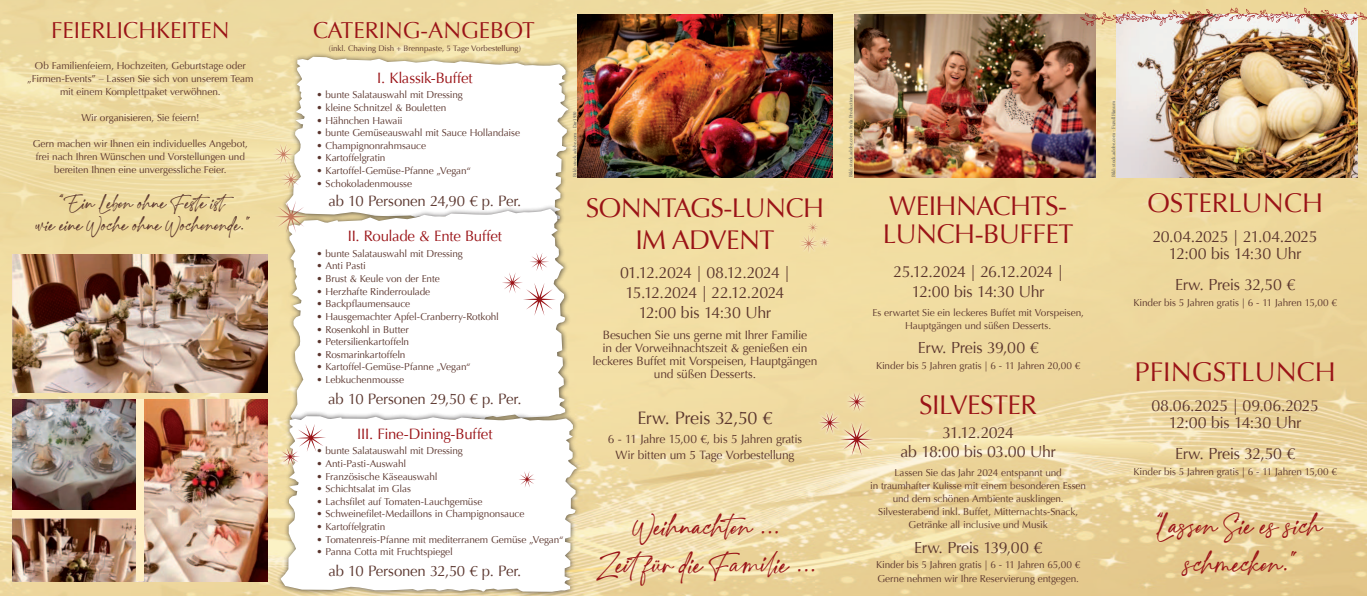
<style>
.page{position:relative;width:1367px;height:596px;background:#fff}
.page>*{position:absolute;margin:0;border:0;box-sizing:border-box;transform-origin:0 0}
.t1{font:37px/38px "Charlotte Southern";color:#9a1317;text-align:center}
.t2{font:27px/32.4px "Optima";letter-spacing:-.02em;color:#9a1317;text-align:center}
.t3{font:27px "Optima";color:#9a1317}
.t4{font:25px/22px "Charlotte Southern";color:#5a352d;text-align:center}
.t5{font:23px "Optima";color:#9a1317}
.t6{font:18px "Optima";letter-spacing:-.025em;color:#5a352d}
.t7{font:16px/19.8px "Optima";letter-spacing:-.03em;color:#5a352d;text-align:center}
.t8{font:15px "Optima";letter-spacing:-.015em;color:#5a352d}
.t9{font:15px "Optima";letter-spacing:-.015em;color:#9a1317}
.t10{font:12px/13px "Optima";letter-spacing:-.02em;color:#5a352d;text-align:center}
.t11{font:10px/13px "Optima";letter-spacing:-.01em;color:#5a352d;text-align:center}
.t12{font:8px "Optima";letter-spacing:-.005em;color:#5a352d}
.t13{font:5px "Minion Pro";color:#57585a}
</style>
<div class="page">
<img style="left:0;top:0;width:1366px;height:595px">
<img style="left:13px;top:254px;width:255px;height:138px">
<img style="left:13px;top:399px;width:255px;height:181px">
<div style="left:13px;top:509px;width:127px;height:8px;background:#feeec4"></div>
<div style="left:137px;top:399px;width:7px;height:181px;background:#feeec4"></div>
<img style="left:577px;top:14px;width:255px;height:163px">
<div style="left:817px;top:410px;width:25px;height:25px;background:#eed89f"></div>
<div style="left:836px;top:419px;width:40px;height:40px;background:#fff;opacity:.75"></div>
<div style="left:843px;top:389px;width:27px;height:25px;background:#efd9a1"></div>
<svg style="left:819px;top:392px;width:54px;height:63px"></svg>
<div style="left:805px;top:220px;width:15px;height:14px;background:#f2dea2"></div>
<div style="left:798px;top:232px;width:21px;height:22px;background:#f2dea2"></div>
<div style="left:817px;top:235px;width:14px;height:14px;background:#f2dea4"></div>
<svg style="left:799px;top:222px;width:30px;height:30px"></svg>
<img style="left:854px;top:14px;width:241px;height:163px">
<img style="left:1116px;top:26px;width:241px;height:151px">
<img style="left:1080px;top:8px;width:286px;height:18px">
<div style="left:281px;top:52px;width:292px;height:174px;background:#231f20;opacity:.75"></div>
<svg style="left:285px;top:57px;width:285px;height:147px"></svg>
<div style="left:284px;top:204px;width:286px;height:229px;background:#231f20;opacity:.75"></div>
<svg style="left:289px;top:209px;width:277px;height:202px"></svg>
<div style="left:276px;top:411px;width:306px;height:184px;background:#231f20;opacity:.75"></div>
<svg style="left:280px;top:416px;width:299px;height:176px"></svg>
<div style="left:271px;top:142px;width:25px;height:24px;background:#fff;opacity:.75"></div>
<div style="left:271px;top:197px;width:40px;height:39px;background:#fff;opacity:.75"></div>
<svg style="left:275px;top:200px;width:32px;height:33px"></svg>
<div style="left:278px;top:167px;width:26px;height:25px;background:#fff;opacity:.75"></div>
<svg style="left:273px;top:144px;width:28px;height:45px"></svg>
<svg style="left:276px;top:416px;width:57px;height:54px"></svg>
<svg style="left:513px;top:464px;width:28px;height:29px"></svg>
<div style="left:500px;top:270px;width:25px;height:25px;background:#fff"></div>
<div style="left:519px;top:279px;width:40px;height:40px;background:#fff"></div>
<div style="left:526px;top:249px;width:26px;height:25px;background:#fff"></div>
<svg style="left:502px;top:252px;width:54px;height:63px"></svg>
<h3 class="t5" style="left:51px;top:17px;width:180px">FEIERLICHKEITEN</h3>
<p class="t11" style="left:27px;top:59px;width:228px">Ob Familienfeiern, Hochzeiten, Geburtstage oder „Firmen-Events” – Lassen Sie sich von unserem Team mit einem Komplettpaket verwöhnen.</p>
<p class="t11" style="left:81px;top:111px;width:119px">Wir organisieren, Sie feiern!</p>
<p class="t11" style="left:33px;top:137px;width:217px">Gern machen wir Ihnen ein individuelles Angebot, frei nach Ihren Wünschen und Vorstellungen und bereiten Ihnen eine unvergessliche Feier.</p>
<h3 class="t4" style="left:35px;top:194px;width:213px">" E椀渀 Leb攀渀 ohne Fe猀琀e i猀琀<br>wie e椀渀e Woche ohne Woch攀渀攀渀de.“</h3>
<h2 class="t2" style="left:586px;top:192px;width:240px">SONNTAGS-LUNCH<br>IM ADVENT</h2>
<h3 class="t7" style="left:620px;top:263px;width:171px">01.12.2024 | 08.12.2024 |<br>15.12.2024 | 22.12.2024<br>12:00 bis 14:30 Uhr</h3>
<p class="t10" style="left:592px;top:328px;width:226px">Besuchen Sie uns gerne mit Ihrer Familie<br>in der Vorweihnachtszeit &amp; genießen ein leckeres Buffet mit Vorspeisen, Hauptgängen und süßen Desserts.</p>
<h3 class="t6" style="left:637px;top:407px;width:137px">Erw. Preis 32,50 €</h3>
<p class="t10" style="left:607px;top:431px;width:196px;line-height:15.8px">6 - 11 Jahre 15,00 €, bis 5 Jahren gratis<br>Wir bitten um 5 Tage Vorbestellung</p>
<h3 class="t5" style="left:313px;top:17px;width:223px">CATERING-ANGEBOT</h3>
<p class="t12" style="left:329px;top:43px;width:194px">(inkl. Chaving Dish + Brennpaste, 5 Tage Vorbestellung)</p>
<h3 class="t9" style="left:377px;top:69px;width:97px">I. Klassik-Buffet</h3>
<p class="t11" style="left:316px;top:89px;width:148px">• bunte Salatauswahl mit Dressing</p>
<p class="t11" style="left:316px;top:101px;width:131px">• kleine Schnitzel &amp; Bouletten</p>
<p class="t11" style="left:316px;top:114px;width:88px">• Hähnchen Hawaii</p>
<p class="t11" style="left:316px;top:126px;width:205px">• bunte Gemüseauswahl mit Sauce Hollandaise</p>
<p class="t11" style="left:316px;top:139px;width:111px">• Champignonrahmsauce</p>
<p class="t11" style="left:316px;top:151px;width:70px">• Kartoffelgratin</p>
<p class="t11" style="left:316px;top:164px;width:156px">• Kartoffel-Gemüse-Pfanne „Vegan“</p>
<p class="t11" style="left:316px;top:177px;width:97px">• Schokoladenmousse</p>
<h3 class="t8" style="left:328px;top:192px;width:194px">ab 10 Personen 24,90 € p. Per.</h3>
<h3 class="t9" style="left:348px;top:227px;width:156px">II. Roulade &amp; Ente Buffet</h3>
<p class="t11" style="left:316px;top:247px;width:148px">• bunte Salatauswahl mit Dressing</p>
<p class="t11" style="left:316px;top:259px;width:51px">• Anti Pasti</p>
<p class="t11" style="left:316px;top:272px;width:125px">• Brust &amp; Keule von der Ente</p>
<p class="t11" style="left:316px;top:285px;width:115px">• Herzhafte Rinderroulade</p>
<p class="t11" style="left:316px;top:297px;width:95px">• Backp昀氀aumensauce</p>
<p class="t11" style="left:316px;top:310px;width:184px">• Hausgemachter Apfel-Cranberry-Rotkohl</p>
<p class="t11" style="left:316px;top:322px;width:94px">• Rosenkohl in Butter</p>
<p class="t11" style="left:316px;top:335px;width:94px">• Petersilienkartoffeln</p>
<p class="t11" style="left:316px;top:348px;width:90px">• Rosmarinkartoffeln</p>
<p class="t11" style="left:316px;top:360px;width:156px">• Kartoffel-Gemüse-Pfanne „Vegan“</p>
<p class="t11" style="left:316px;top:373px;width:89px">• Lebkuchenmousse</p>
<h3 class="t8" style="left:328px;top:390px;width:195px">ab 10 Personen 29,50 € p. Per.</h3>
<h3 class="t9" style="left:357px;top:425px;width:137px">III. Fine-Dining-Buffet</h3>
<p class="t11" style="left:316px;top:444px;width:148px">• bunte Salatauswahl mit Dressing</p>
<p class="t11" style="left:316px;top:457px;width:91px">• Anti-Pasti-Auswahl</p>
<p class="t11" style="left:316px;top:469px;width:122px">• Französische Käseauswahl</p>
<p class="t11" style="left:316px;top:482px;width:96px">• Schichtsalat im Glas</p>
<p class="t11" style="left:316px;top:494px;width:167px">• Lachs昀椀let auf Tomaten-Lauchgemüse</p>
<p class="t11" style="left:316px;top:507px;width:209px">• Schweine昀椀let-Medaillons in Champignonsauce</p>
<p class="t11" style="left:316px;top:520px;width:70px">• Kartoffelgratin</p>
<p class="t11" style="left:316px;top:532px;width:248px">• Tomatenreis-Pfanne mit mediterranem Gemüse „Vegan“</p>
<p class="t11" style="left:316px;top:545px;width:138px">• Panna Cotta mit Fruchtspiegel</p>
<h3 class="t8" style="left:328px;top:562px;width:194px">ab 10 Personen 32,50 € p. Per.</h3>
<p class="t13" style="left:573px;top:176px;width:67px;rotate:-90deg">Bild: stock.adobe.com - Dar1930</p>
<h1 class="t1" style="left:596px;top:510px;width:221px">Weihnacht攀渀 ...<br>Ze椀琀für die F愀洀椀氀ie ...</h1>
<p class="t13" style="left:848px;top:177px;width:84px;rotate:-90deg">Bild: stock.adobe.com - Syda Productions</p>
<p class="t13" style="left:1111px;top:177px;width:77px;rotate:-90deg">Bild: stock.adobe.com - FuzullHanum</p>
<h2 class="t2" style="left:882px;top:192px;width:192px;line-height:28px;text-align:left">WEIHNACHTS-<br>LUNCH-BUFFET</h2>
<h3 class="t7" style="left:893px;top:262px;width:171px;line-height:19.2px">25.12.2024 | 26.12.2024 |<br>12:00 bis 14:30 Uhr</h3>
<p class="t11" style="left:872px;top:305px;width:213px">Es erwartet Sie ein leckeres Buffet mit Vorspeisen,<br>Hauptgängen und süßen Desserts.</p>
<h3 class="t7" style="left:917px;top:338px;width:122px">Erw. Preis 39,00 €</h3>
<p class="t11" style="left:876px;top:359px;width:206px">Kinder bis 5 Jahren gratis | 6 - 11 Jahren 20,00 €</p>
<h2 class="t2" style="left:919px;top:389px;width:119px">SILVESTER</h2>
<h3 class="t7" style="left:900px;top:422px;width:157px;line-height:19.2px">31.12.2024<br>ab 18:00 bis 03.00 Uhr</h3>
<p class="t11" style="left:870px;top:466px;width:217px">Lassen Sie das Jahr 2024 entspannt und<br>in traumhafter Kulisse mit einem besonderen Essen und dem schönen Ambiente ausklingen.<br>Silvesterabend inkl. Buffet, Mitternachts-Snack, Getränke all inclusive und Musik</p>
<h3 class="t7" style="left:914px;top:537px;width:130px">Erw. Preis 139,00 €</h3>
<p class="t11" style="left:876px;top:558px;width:206px;text-align:left">Kinder bis 5 Jahren gratis | 6 - 11 Jahren 65,00 €<br>Gerne nehmen wir Ihre Reservierung entgegen.</p>
<h2 class="t3" style="left:1147px;top:187px;width:177px">OSTERLUNCH</h2>
<h3 class="t7" style="left:1152px;top:228px;width:167px;line-height:17px">20.04.2025 | 21.04.2025<br>12:00 bis 14:30 Uhr</h3>
<h3 class="t7" style="left:1175px;top:274px;width:122px">Erw. Preis 32,50 €</h3>
<p class="t11" style="left:1133px;top:296px;width:205px">Kinder bis 5 Jahren gratis | 6 - 11 Jahren 15,00 €</p>
<h2 class="t3" style="left:1134px;top:356px;width:203px">PFINGSTLUNCH</h2>
<h3 class="t7" style="left:1151px;top:397px;width:169px;line-height:17px">08.06.2025 | 09.06.2025<br>12:00 bis 14:30 Uhr</h3>
<h3 class="t7" style="left:1175px;top:443px;width:122px">Erw. Preis 32,50 €</h3>
<p class="t11" style="left:1133px;top:464px;width:205px">Kinder bis 5 Jahren gratis | 6 - 11 Jahren 15,00 €</p>
<h1 class="t1" style="left:1153px;top:509px;width:168px">"La猀猀攀渀 Sie es sich schmeck攀渀.“</h1>
</div>
